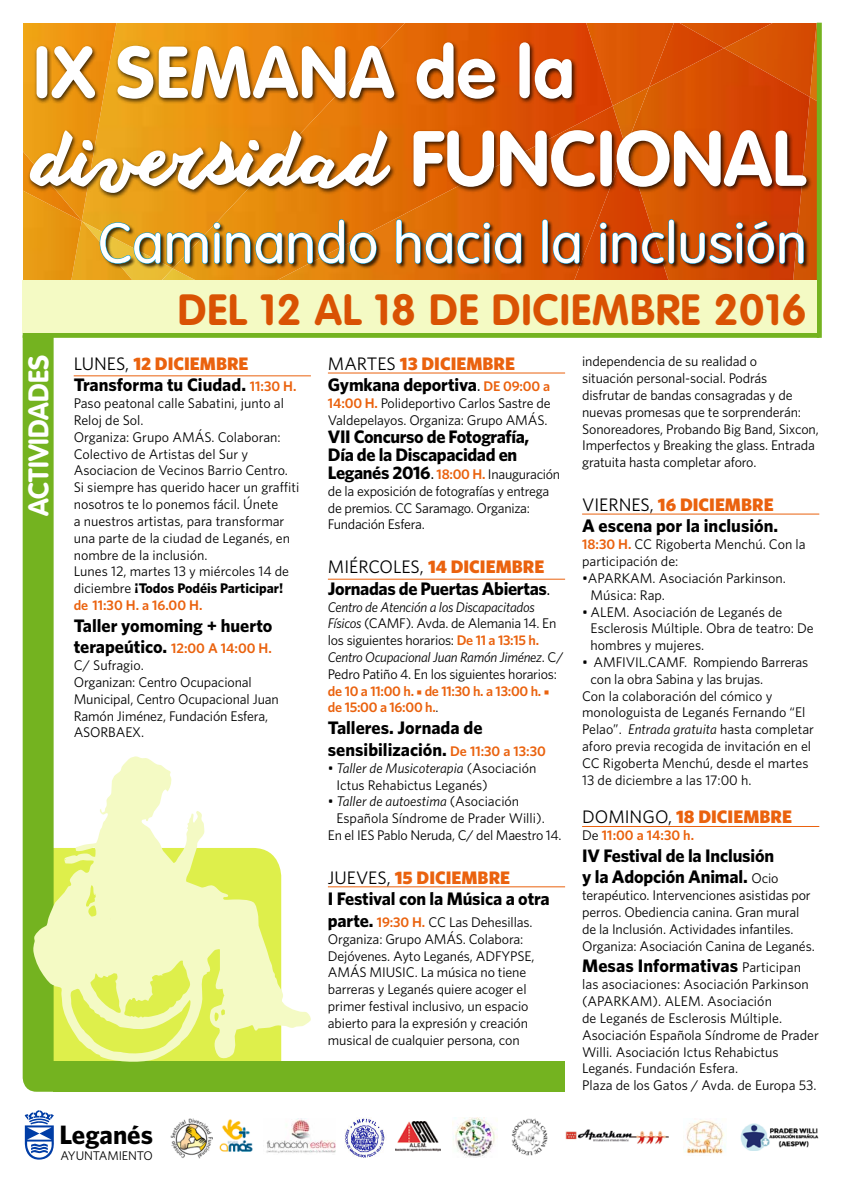
<style>
.page{position:relative;width:842px;height:1191px;background:#fff}
.page>*{position:absolute;margin:0;border:0;box-sizing:border-box;transform-origin:0 0}
.t1{font:72px "anothershabby";color:#fff}
.t2{font:700 72px "VAG Rounded";letter-spacing:.01em;color:#fff}
.t3{font:300 56px "VAG Rounded";letter-spacing:.01em;color:#fff}
.t4{font:700 43.1px "VAG Rounded";letter-spacing:.02em;color:#d95203}
.t5{font:700 28px "VAG Rounded";color:#fff}
.t6{font:700 26.6px "Whitney";color:#000}
.t7{font:700 18.1px/21.8px "Whitney";letter-spacing:-.01em;color:#000}
.t8{font:900 18.1px "Whitney";color:#ea620e}
.t9{font:14px/16.8px "Whitney";letter-spacing:-.01em;color:#000}
.t10{font:italic 14px "Whitney";color:#000}
.t11{font:600 14px "Whitney";color:#ea620e}
.t12{font:12.6px "Whitney";letter-spacing:-.01em;color:#000}
.s1{font-family:"VAG Rounded";font-weight:700;font-size:77px}
.s2{font-weight:400}
.s3{font-weight:900;color:#ea620e}
.s4{font-weight:600;font-size:14px;color:#ea620e}
.s5{font-weight:700}
.s6{font-weight:600;color:#ea620e}
.s7{font-weight:700;font-size:18.1px}
.s8{font-size:18.1px}
.s9{font-style:italic}
.s10{font-family:"Minion Pro";color:#ea620e}
.s11{font-style:normal}
.s12{font-weight:400;color:#000}
.s13{font-weight:400;font-size:14px}
</style>
<div class="page">
<img style="left:813px;top:48px;width:4px;height:49px">
<img style="left:810px;top:97px;width:7px;height:183px">
<img style="left:679px;top:199px;width:131px;height:81px">
<img style="left:724px;top:23px;width:93px;height:25px">
<img style="left:649px;top:23px;width:75px;height:17px">
<img style="left:82px;top:268px;width:64px;height:12px">
<img style="left:23px;top:221px;width:59px;height:59px">
<img style="left:613px;top:199px;width:66px;height:81px">
<div style="left:82px;top:23px;width:91px;height:245px;background:#eba21b"></div>
<img style="left:173px;top:23px;width:440px;height:257px">
<img style="left:23px;top:23px;width:97px;height:198px">
<img style="left:23px;top:124px;width:59px;height:97px">
<img style="left:23px;top:23px;width:53px;height:4px">
<div style="left:27px;top:40px;width:786px;height:159px;background:#000;opacity:.79"></div>
<hr style="left:74px;top:375px;width:237px;height:1px;background:#ea620e">
<div style="left:100px;top:220px;width:709px;height:49px;background:#000;opacity:.75"></div>
<svg style="left:100px;top:222px;width:61px;height:42px;background:#a79037"></svg>
<svg style="left:167px;top:222px;width:53px;height:42px;background:#a2802c"></svg>
<svg style="left:226px;top:232px;width:56px;height:32px;background:#8e722e"></svg>
<svg style="left:288px;top:219px;width:89px;height:45px;background:#a26d22"></svg>
<img style="left:396px;top:219px;width:125px;height:45px">
<div style="left:542px;top:220px;width:5px;height:43px;border:1px solid #009ee0;border-radius:3px"></div>
<svg style="left:553px;top:232px;width:27px;height:32px"></svg>
<svg style="left:600px;top:222px;width:64px;height:42px;background:#97441d"></svg>
<div style="left:669px;top:220px;width:5px;height:43px;border:1px solid #009ee0;border-radius:3px"></div>
<svg style="left:680px;top:221px;width:124px;height:43px;background:#93471f"></svg>
<div style="left:54px;top:1060px;width:511px;height:31px;background:#74b320"></div>
<hr style="left:328px;top:372px;width:237px;height:1px;background:#ea620e">
<hr style="left:328px;top:578px;width:237px;height:1px;background:#ea620e">
<hr style="left:328px;top:886px;width:237px;height:1px;background:#ea620e">
<hr style="left:582px;top:513px;width:237px;height:1px;background:#ea620e">
<hr style="left:582px;top:826px;width:237px;height:1px;background:#ea620e">
<div style="left:23px;top:338px;width:31px;height:753px;background:#74b320"></div>
<svg style="left:33px;top:756px;width:278px;height:307px"></svg>
<div style="left:23px;top:333px;width:796px;height:5px;background:#74b320"></div>
<div style="left:817px;top:23px;width:5px;height:315px;background:#74b320"></div>
<div style="left:23px;top:280px;width:794px;height:53px;background:#f4fac4"></div>
<img style="left:345px;top:1118px;width:40px;height:39px">
<img style="left:219px;top:1119px;width:34px;height:33px">
<svg style="left:25px;top:1110px;width:29px;height:50px"></svg>
<img style="left:395px;top:1122px;width:45px;height:30px">
<img style="left:171px;top:1118px;width:41px;height:40px">
<img style="left:452px;top:1117px;width:45px;height:40px">
<img style="left:511px;top:1119px;width:37px;height:37px">
<img style="left:266px;top:1118px;width:70px;height:35px">
<img style="left:565px;top:1129px;width:104px;height:15px">
<img style="left:685px;top:1120px;width:41px;height:34px">
<img style="left:740px;top:1123px;width:79px;height:27px">
<h1 class="t2" style="left:33px;top:30px;width:543px">IX SEMANA de la</h1>
<h1 class="t1" style="left:33px;top:119px;width:773px">diversidad <span class="s1">FUNCIONAL</span></h1>
<h2 class="t3" style="left:98px;top:211px;width:710px">Caminando hacia la inclusión</h2>
<h3 class="t5" style="left:22px;top:516px;width:163px;rotate:-90deg">ACTIVIDADES</h3>
<h3 class="t4" style="left:178px;top:284px;width:630px">DEL 12 AL 18 DE DICIEMBRE 2016</h3>
<p class="t7" style="left:74px;top:352px;width:224px"><span class="s2">LUNES,</span> <span class="s3">12 DICIEMBRE<br></span>Transforma tu Ciudad. <span class="s4">11:30 H.</span></p>
<p class="t9" style="left:74px;top:394px;width:227px">Paso peatonal calle Sabatini, junto al<br>Reloj de Sol.<br>Organiza: Grupo AMÁS. Colaboran:<br>Colectivo de Artistas del Sur y<br>Asociacion de Vecinos Barrio Centro.<br>Si siempre has querido hacer un graffiti nosotros te lo ponemos fácil. Únete<br>a nuestros artistas, para transformar una parte de la ciudad de Leganés, en nombre de la inclusión.<br>Lunes 12, martes 13 y miércoles 14 de diciembre <span class="s5">¡Todos Podéis Participar! </span><span class="s6">de 11:30 H. a 16.00 H.</span></p>
<p class="t7" style="left:74px;top:614px;width:200px">Taller yomoming + huerto</p>
<p class="t9" style="left:74px;top:640px;width:207px"><span class="s7">terapeútico.</span> <span class="s6">12:00 A 14:00 H.<br></span>C/ Sufragio.<br>Organizan: Centro Ocupacional<br>Municipal, Centro Ocupacional Juan<br>Ramón Jiménez, Fundación Esfera,<br>ASORBAEX.</p>
<p class="t7" style="left:328px;top:352px;width:224px"><span class="s2">MARTES</span> <span class="s3">13 DICIEMBRE<br></span>Gymkana deportiva<span class="s2">.</span> <span class="s4">DE 09:00 a</span></p>
<p class="t9" style="left:328px;top:394px;width:224px"><span class="s6">14:00 H.</span> Polideportivo Carlos Sastre de<br>Valdepelayos. Organiza: Grupo AMÁS.</p>
<p class="t7" style="left:328px;top:427px;width:203px;line-height:18px">VII Concurso de Fotografía,<br>Día de la Discapacidad en</p>
<p class="t9" style="left:328px;top:465px;width:234px"><span class="s7">Leganés 2016</span><span class="s8">.</span> <span class="s6">18:00 H.</span> Inauguración de la exposición de fotografías y entrega de premios. CC Saramago. Organiza:<br>Fundación Esfera.</p>
<p class="t7" style="left:328px;top:555px;width:224px"><span class="s2">MIÉRCOLES,</span> <span class="s3">14 DICIEMBRE<br></span>Jornadas de Puertas Abiertas<span class="s2">.</span></p>
<p class="t9" style="left:328px;top:598px;width:237px"><span class="s9">Centro de Atención a los Discapacitados Físicos</span> (CAMF). Avda. de Alemania 14. En los siguientes horarios: <span class="s6">De 11 a 13:15 h.<br></span><span class="s9">Centro Ocupacional Juan Ramón Jiménez</span>. C/ Pedro Patiño 4. En los siguientes horarios: <span class="s6">de 10 a 11:00 h.</span> <span class="s10">■</span> <span class="s6">de 11:30 h. a 13:00 h.</span> <span class="s10">■ </span><span class="s6">de 15:00 a 16:00 h.</span>.</p>
<p class="t7" style="left:328px;top:716px;width:219px">Talleres. Jornada de sensibilización. <span class="s4">De 11:30 a 13:30</span></p>
<p class="t9" style="left:336px;top:759px;width:201px;text-indent:-8px">• <span class="s9">Taller de Musicoterapia</span> (Asociación<br>Ictus Rehabictus Leganés)</p>
<p class="t10" style="left:328px;top:792px;width:193px"><span class="s11">•</span> Taller de autoestima <span class="s11">(Asociación</span></p>
<p class="t9" style="left:336px;top:809px;width:210px">Española Síndrome de Prader Willi).</p>
<p class="t9" style="left:328px;top:826px;width:235px">En el IES Pablo Neruda, C/ del Maestro 14.</p>
<p class="t7" style="left:328px;top:866px;width:223px"><span class="s2">JUEVES,</span> <span class="s3">15 DICIEMBRE<br></span>I Festival con la Música a otra</p>
<p class="t9" style="left:328px;top:913px;width:208px"><span class="s7">parte.</span> <span class="s6">19:30 H.</span> CC Las Dehesillas.<br>Organiza: Grupo AMÁS. Colabora:<br>Dejóvenes. Ayto Leganés, ADFYPSE, AMÁS MIUSIC. La música no tiene barreras y Leganés quiere acoger el primer festival inclusivo, un espacio abierto para la expresión y creación musical de cualquier persona, con</p>
<p class="t9" style="left:582px;top:353px;width:238px">independencia de su realidad o<br>situación personal-social. Podrás disfrutar de bandas consagradas y de nuevas promesas que te sorprenderán:<br>Sonoreadores, Probando Big Band, Sixcon, Imperfectos y Breaking the glass. Entrada gratuita hasta completar aforo.</p>
<p class="t7" style="left:582px;top:493px;width:198px"><span class="s2">VIERNES,</span> <span class="s3">16 DICIEMBRE<br></span>A escena por la inclusión.</p>
<p class="t9" style="left:582px;top:535px;width:225px"><span class="s6">18:30 H.</span> CC Rigoberta Menchú. Con la participación de:</p>
<p class="t9" style="left:591px;top:569px;width:197px;text-indent:-8px">•APARKAM. Asociación Parkinson.<br>Música: Rap.</p>
<p class="t9" style="left:591px;top:603px;width:225px;text-indent:-8px">• ALEM. Asociación de Leganés de<br>Esclerosis Múltiple. Obra de teatro: De hombres y mujeres.</p>
<p class="t9" style="left:582px;top:653px;width:228px">• AMFIVIL.CAMF. Rompiendo Barreras</p>
<p class="t9" style="left:591px;top:670px;width:174px">con la obra Sabina y las brujas.</p>
<p class="t9" style="left:582px;top:687px;width:192px">Con la colaboración del cómico y</p>
<p class="t9" style="left:582px;top:703px;width:225px">monologuista de Leganés Fernando “El</p>
<p class="t9" style="left:582px;top:720px;width:233px">Pelao”. <span class="s9">Entrada gratuita</span> hasta completar</p>
<p class="t9" style="left:582px;top:737px;width:231px">aforo previa recogida de invitación en el</p>
<p class="t9" style="left:582px;top:754px;width:228px">CC Rigoberta Menchú, desde el martes</p>
<p class="t9" style="left:582px;top:771px;width:171px">13 de diciembre a las 17:00 h.</p>
<p class="t8" style="left:582px;top:804px;width:211px"><span class="s12">DOMINGO,</span> 18 DICIEMBRE</p>
<p class="t11" style="left:582px;top:825px;width:113px"><span class="s12">De</span> 11:00 a 14:30 h.</p>
<p class="t7" style="left:582px;top:844px;width:198px">IV Festival de la Inclusión y la Adopción Animal. <span class="s13">Ocio</span></p>
<p class="t9" style="left:582px;top:886px;width:234px">terapéutico. Intervenciones asistidas por perros. Obediencia canina. Gran mural de la Inclusión. Actividades infantiles.<br>Organiza: Asociación Canina de Leganés.</p>
<p class="t7" style="left:582px;top:954px;width:220px">Mesas Informativas <span class="s13">Participan</span></p>
<p class="t9" style="left:582px;top:975px;width:238px">las asociaciones: Asociación Parkinson (APARKAM). ALEM. Asociación<br>de Leganés de Esclerosis Múltiple.<br>Asociación Española Síndrome de Prader Willi. Asociación Ictus Rehabictus Leganés. Fundación Esfera.<br>Plaza de los Gatos / Avda. de Europa 53.</p>
<h3 class="t6" style="left:60px;top:1116px;width:95px">Leganés</h3>
<p class="t12" style="left:61px;top:1147px;width:94px">AYUNTAMIENTO</p>
</div>
